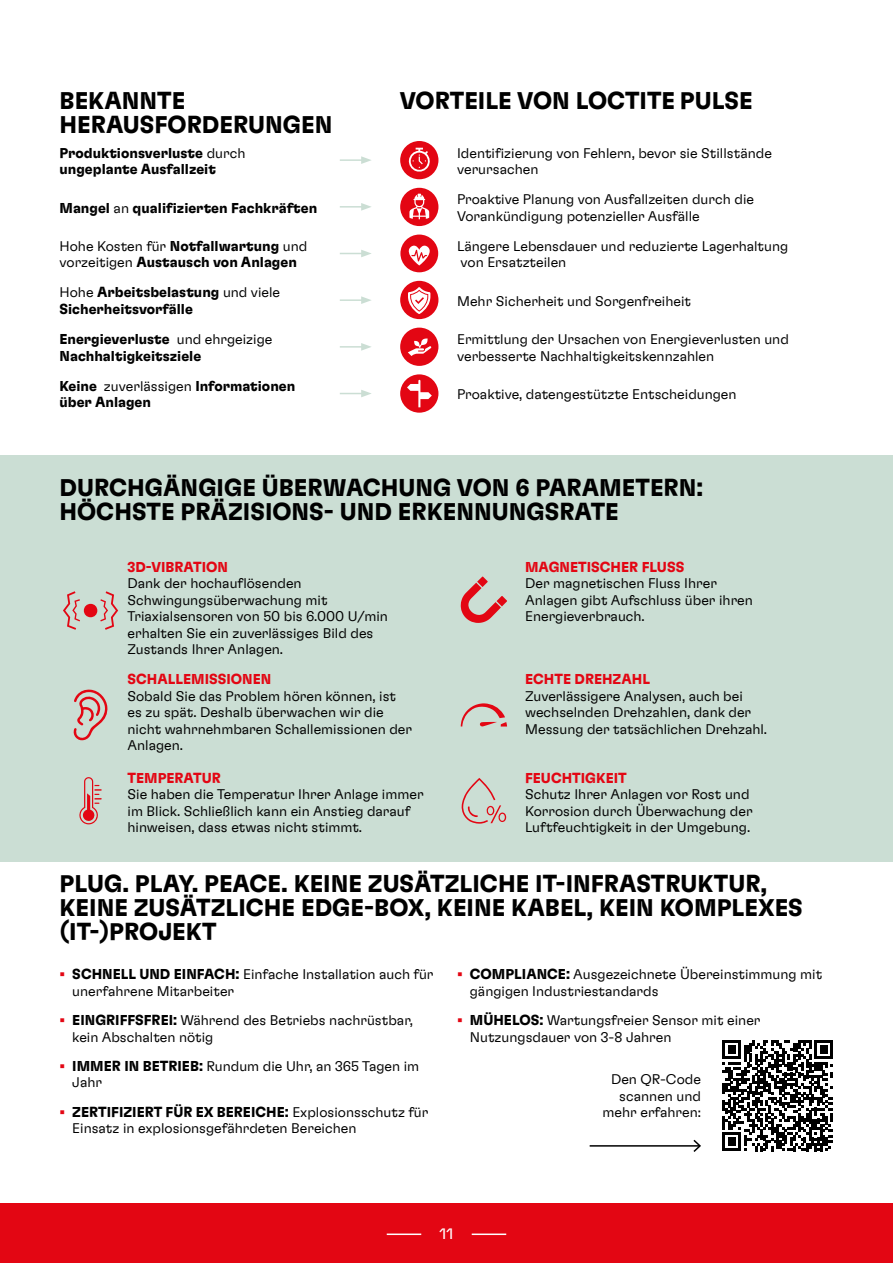
<style>
.page{position:relative;width:893px;height:1263px;background:#fff}
.page>*{position:absolute;margin:0;border:0;box-sizing:border-box;transform-origin:0 0}
.t1{font:700 24px/24px "Henkel GT Flexa";color:#000}
.t2{font:15px "Henkel GT Flexa";color:#fff}
.t3{font:300 14.25px/16.5px "Henkel GT Flexa";color:#000}
.t4{font:700 14.25px/16.5px "Henkel GT Flexa";color:#000}
.t5{font:700 14.25px "Henkel GT Flexa";color:#e30613}
.s1{font-weight:300}
.s2{font-weight:700;color:#e30613}
.s3{font-weight:700}
</style>
<div class="page">
<hr style="left:0;top:0;width:1px;height:732px;background:#000">
<div style="left:400px;top:141px;width:38px;height:38px;background:#e30613;border-radius:50%"></div>
<svg style="left:408px;top:148px;width:22px;height:24px"></svg>
<hr style="left:340px;top:159px;width:23px;height:2px;background:#cbded4">
<svg style="left:361px;top:156px;width:10px;height:8px"></svg>
<div style="left:400px;top:188px;width:38px;height:38px;background:#e30613;border-radius:50%"></div>
<svg style="left:409px;top:194px;width:20px;height:25px"></svg>
<hr style="left:340px;top:206px;width:23px;height:2px;background:#cbded4">
<svg style="left:361px;top:203px;width:10px;height:8px"></svg>
<div style="left:400px;top:235px;width:38px;height:37px;background:#e30613;border-radius:50%"></div>
<svg style="left:408px;top:245px;width:22px;height:20px"></svg>
<svg style="left:340px;top:250px;width:31px;height:7px"></svg>
<div style="left:400px;top:281px;width:38px;height:38px;background:#e30613;border-radius:50%"></div>
<svg style="left:408px;top:287px;width:22px;height:27px"></svg>
<hr style="left:340px;top:299px;width:23px;height:2px;background:#cbded4">
<svg style="left:361px;top:296px;width:10px;height:8px"></svg>
<div style="left:400px;top:328px;width:38px;height:38px;background:#e30613;border-radius:50%"></div>
<svg style="left:408px;top:338px;width:23px;height:18px"></svg>
<hr style="left:340px;top:346px;width:23px;height:2px;background:#cbded4">
<svg style="left:361px;top:343px;width:10px;height:8px"></svg>
<div style="left:400px;top:374px;width:38px;height:39px;background:#e30613;border-radius:50%"></div>
<svg style="left:407px;top:380px;width:25px;height:27px"></svg>
<svg style="left:340px;top:390px;width:31px;height:7px"></svg>
<hr style="left:590px;top:1145px;width:110px;height:1px;background:#000">
<svg style="left:692px;top:1139px;width:9px;height:13px"></svg>
<svg style="left:722px;top:1040px;width:111px;height:111px"></svg>
<div style="left:0;top:456px;width:893px;height:406px;background:#cbded4"></div>
<svg style="left:63px;top:591px;width:55px;height:39px"></svg>
<svg style="left:461px;top:576px;width:46px;height:47px"></svg>
<svg style="left:73px;top:689px;width:35px;height:52px"></svg>
<svg style="left:461px;top:703px;width:46px;height:24px"></svg>
<svg style="left:79px;top:777px;width:23px;height:47px"></svg>
<svg style="left:461px;top:778px;width:45px;height:46px"></svg>
<div style="left:0;top:1203px;width:893px;height:60px;background:#e30613"></div>
<hr style="left:472px;top:1233px;width:34px;height:2px;background:#fff">
<hr style="left:387px;top:1233px;width:34px;height:2px;background:#fff">
<h1 class="t1" style="left:60px;top:87px;width:274px">BEKANNTE<br>HERAUSFORDERUNGEN</h1>
<h1 class="t1" style="left:400px;top:87px;width:354px">VORTEILE VON LOCTITE PULSE</h1>
<p class="t4" style="left:60px;top:144px;width:187px">Produktionsverluste <span class="s1">durch </span>ungeplante Ausfallzeit</p>
<p class="t3" style="left:457px;top:144px;width:316px">Identifizierung von Fehlern, bevor sie Stillstände verursachen</p>
<p class="t4" style="left:60px;top:199px;width:259px">Mangel <span class="s1">an</span> qualifizierten Fachkräften</p>
<p class="t3" style="left:457px;top:191px;width:298px">Proaktive Planung von Ausfallzeiten durch die<br>Vorankündigung potenzieller Ausfälle</p>
<p class="t4" style="left:60px;top:237px;width:249px"><span class="s1">Hohe Kosten für</span> Notfallwartung <span class="s1">und vorzeitigen</span> Austausch von Anlagen</p>
<p class="t3" style="left:457px;top:237px;width:333px">Längere Lebensdauer und reduzierte Lagerhaltung von Ersatzteilen</p>
<p class="t4" style="left:60px;top:284px;width:222px"><span class="s1">Hohe</span> Arbeitsbelastung <span class="s1">und viele<br></span>Sicherheitsvorfälle</p>
<p class="t3" style="left:457px;top:292px;width:235px">Mehr Sicherheit und Sorgenfreiheit</p>
<p class="t4" style="left:60px;top:330px;width:214px">Energieverluste <span class="s1">und ehrgeizige<br></span>Nachhaltigkeitsziele</p>
<p class="t3" style="left:457px;top:330px;width:333px">Ermittlung der Ursachen von Energieverlusten und verbesserte Nachhaltigkeitskennzahlen</p>
<p class="t4" style="left:60px;top:377px;width:237px">Keine <span class="s1">zuverlässigen</span> Informationen über Anlagen</p>
<p class="t3" style="left:457px;top:385px;width:281px">Proaktive, datengestützte Entscheidungen</p>
<h1 class="t1" style="left:60px;top:475px;width:645px">DURCHGÄNGIGE ÜBERWACHUNG VON 6 PARAMETERN:<br>HÖCHSTE PRÄZISIONS- UND ERKENNUNGSRATE</h1>
<p class="t5" style="left:128px;top:558px;width:102px">3D-VIBRATION</p>
<p class="t3" style="left:128px;top:574px;width:262px">Dank der hochauflösenden<br>Schwingungsüberwachung mit<br>Triaxialsensoren von 50 bis 6.000 U/min erhalten Sie ein zuverlässiges Bild des<br>Zustands Ihrer Anlagen.</p>
<p class="t5" style="left:128px;top:670px;width:145px">SCHALLEMISSIONEN</p>
<p class="t3" style="left:128px;top:687px;width:286px">Sobald Sie das Problem hören können, ist es zu spät. Deshalb überwachen wir die nicht wahrnehmbaren Schallemissionen der<br>Anlagen.</p>
<p class="t5" style="left:128px;top:769px;width:95px">TEMPERATUR</p>
<p class="t3" style="left:128px;top:786px;width:298px">Sie haben die Temperatur Ihrer Anlage immer im Blick. Schließlich kann ein Anstieg darauf hinweisen, dass etwas nicht stimmt.</p>
<p class="t5" style="left:525px;top:558px;width:161px">MAGNETISCHER FLUSS</p>
<p class="t3" style="left:525px;top:574px;width:229px">Der magnetischen Fluss Ihrer<br>Anlagen gibt Aufschluss über ihren<br>Energieverbrauch.</p>
<p class="t5" style="left:525px;top:670px;width:126px">ECHTE DREHZAHL</p>
<p class="t3" style="left:525px;top:687px;width:243px">Zuverlässigere Analysen, auch bei wechselnden Drehzahlen, dank der<br>Messung der tatsächlichen Drehzahl.</p>
<p class="t5" style="left:525px;top:769px;width:103px">FEUCHTIGKEIT</p>
<p class="t3" style="left:525px;top:786px;width:229px">Schutz Ihrer Anlagen vor Rost und<br>Korrosion durch Überwachung der<br>Luftfeuchtigkeit in der Umgebung.</p>
<h1 class="t1" style="left:60px;top:871px;width:745px">PLUG. PLAY. PEACE. KEINE ZUSÄTZLICHE IT-INFRASTRUKTUR,<br>KEINE ZUSÄTZLICHE EDGE-BOX, KEINE KABEL, KEIN KOMPLEXES (IT-)PROJEKT</h1>
<p class="t3" style="left:72px;top:966px;width:363px;text-indent:-13px"><span class="s2">•</span> <span class="s3">SCHNELL UND EINFACH:</span> Einfache Installation auch für unerfahrene Mitarbeiter</p>
<p class="t3" style="left:72px;top:1011px;width:342px;text-indent:-13px"><span class="s2">•</span> <span class="s3">EINGRIFFSFREI:</span> Während des Betriebs nachrüstbar, kein Abschalten nötig</p>
<p class="t3" style="left:72px;top:1057px;width:348px;text-indent:-13px"><span class="s2">•</span> <span class="s3">IMMER IN BETRIEB:</span> Rundum die Uhr, an 365 Tagen im<br>Jahr</p>
<p class="t3" style="left:72px;top:1103px;width:358px;text-indent:-13px"><span class="s2">•</span> <span class="s3">ZERTIFIZIERT FÜR EX BEREICHE:</span> Explosionsschutz für<br>Einsatz in explosionsgefährdeten Bereichen</p>
<p class="t3" style="left:470px;top:966px;width:354px;text-indent:-13px"><span class="s2">•</span> <span class="s3">COMPLIANCE:</span> Ausgezeichnete Übereinstimmung mit gängigen Industriestandards</p>
<p class="t3" style="left:470px;top:1011px;width:292px;text-indent:-13px"><span class="s2">•</span> <span class="s3">MÜHELOS:</span> Wartungsfreier Sensor mit einer<br>Nutzungsdauer von 3-8 Jahren</p>
<p class="t3" style="left:603px;top:1070px;width:100px;text-align:right">Den QR-Code scannen und mehr erfahren:</p>
<p class="t2" style="left:439px;top:1225px;width:16px">11</p>
</div>
